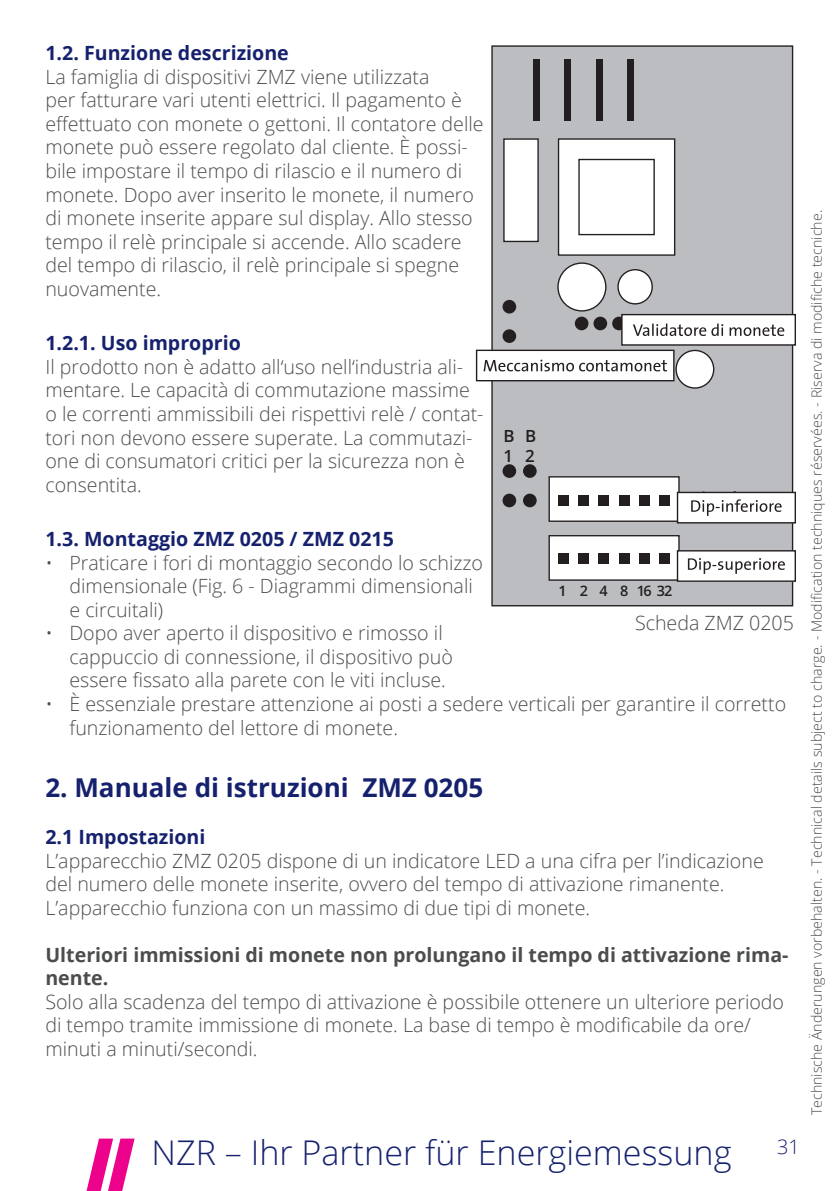
<style>
.page{position:relative;width:840px;height:1191px;background:#fff}
.page>*{position:absolute;margin:0;border:0;box-sizing:border-box;transform-origin:0 0}
.t1{font:300 34px "Open Sans";color:#16216e}
.t2{font:700 26px "Open Sans";color:#16216e}
.t3{font:300 19.8px "Open Sans";color:#16216e}
.t4{font:300 19.6px/23.6px "Open Sans";color:#4b4c4d}
.t5{font:700 19.6px "Open Sans";color:#16216e}
.t6{font:700 19.6px/23.6px "Open Sans";color:#4b4c4d}
.t7{font:600 16.8px/20.2px "Open Sans";color:#231f20}
.t8{font:600 14.4px "Open Sans";letter-spacing:.14em;color:#231f20}
.t9{font:300 14.2px "Open Sans";color:#4b4c4d}
</style>
<div class="page">
<svg style="left:86px;top:1138px;width:48px;height:53px"></svg>
<div style="left:491px;top:46px;width:301px;height:560px;background:#bcbdc0"></div>
<div style="left:532px;top:59px;width:7px;height:62px;background:#231f20"></div>
<div style="left:564px;top:59px;width:7px;height:62px;background:#231f20"></div>
<div style="left:595px;top:59px;width:7px;height:62px;background:#231f20"></div>
<div style="left:626px;top:59px;width:7px;height:62px;background:#231f20"></div>
<div style="left:503px;top:138px;width:35px;height:104px;background:#fff;border:1px solid #231f20"></div>
<div style="left:557px;top:138px;width:118px;height:118px;background:#fff;border:1px solid #231f20"></div>
<div style="left:578px;top:159px;width:76px;height:76px;background:#fff;border:1px solid #231f20"></div>
<div style="left:557px;top:263px;width:48px;height:48px;background:#fff;border-radius:50%"></div>
<div style="left:557px;top:262px;width:49px;height:49px;border:1px solid #231f20;border-radius:50%"></div>
<div style="left:617px;top:270px;width:34px;height:34px;background:#fff;border-radius:50%"></div>
<div style="left:617px;top:269px;width:35px;height:35px;border:1px solid #231f20;border-radius:50%"></div>
<div style="left:574px;top:317px;width:14px;height:13px;background:#231f20;border-radius:50%"></div>
<div style="left:502px;top:300px;width:14px;height:13px;background:#231f20;border-radius:50%"></div>
<div style="left:502px;top:329px;width:14px;height:14px;background:#231f20;border-radius:50%"></div>
<div style="left:502px;top:464px;width:14px;height:14px;background:#231f20;border-radius:50%"></div>
<div style="left:502px;top:493px;width:14px;height:14px;background:#231f20;border-radius:50%"></div>
<div style="left:522px;top:464px;width:14px;height:14px;background:#231f20;border-radius:50%"></div>
<div style="left:522px;top:493px;width:14px;height:14px;background:#231f20;border-radius:50%"></div>
<div style="left:593px;top:317px;width:13px;height:13px;background:#231f20;border-radius:50%"></div>
<div style="left:611px;top:317px;width:14px;height:13px;background:#231f20;border-radius:50%"></div>
<div style="left:675px;top:350px;width:38px;height:38px;background:#fff;border-radius:50%"></div>
<div style="left:675px;top:350px;width:39px;height:39px;border:1px solid #231f20;border-radius:50%"></div>
<div style="left:548px;top:476px;width:131px;height:46px;background:#fff;border:1px solid #231f20"></div>
<div style="left:558px;top:495px;width:10px;height:10px;background:#231f20"></div>
<div style="left:578px;top:495px;width:10px;height:10px;background:#231f20"></div>
<div style="left:598px;top:495px;width:10px;height:10px;background:#231f20"></div>
<div style="left:618px;top:495px;width:10px;height:10px;background:#231f20"></div>
<div style="left:638px;top:495px;width:11px;height:10px;background:#231f20"></div>
<div style="left:658px;top:495px;width:11px;height:10px;background:#231f20"></div>
<div style="left:548px;top:535px;width:131px;height:46px;background:#fff;border:1px solid #231f20"></div>
<div style="left:558px;top:554px;width:10px;height:10px;background:#231f20"></div>
<div style="left:578px;top:554px;width:10px;height:10px;background:#231f20"></div>
<div style="left:598px;top:554px;width:10px;height:10px;background:#231f20"></div>
<div style="left:618px;top:554px;width:10px;height:10px;background:#231f20"></div>
<div style="left:638px;top:554px;width:11px;height:10px;background:#231f20"></div>
<div style="left:658px;top:554px;width:11px;height:10px;background:#231f20"></div>
<div style="left:621px;top:314px;width:173px;height:31px;background:#fff"></div>
<div style="left:621px;top:314px;width:174px;height:32px;border:1px solid #231f20"></div>
<svg style="left:633px;top:323px;width:150px;height:13px"></svg>
<div style="left:677px;top:551px;width:117px;height:30px;background:#fff"></div>
<div style="left:676px;top:550px;width:119px;height:32px;border:1px solid #231f20"></div>
<svg style="left:687px;top:558px;width:97px;height:16px"></svg>
<div style="left:677px;top:492px;width:117px;height:31px;background:#fff"></div>
<div style="left:676px;top:492px;width:119px;height:31px;border:1px solid #231f20"></div>
<svg style="left:691px;top:499px;width:90px;height:17px"></svg>
<div style="left:476px;top:350px;width:197px;height:31px;background:#fff"></div>
<div style="left:475px;top:350px;width:199px;height:31px;border:1px solid #231f20"></div>
<svg style="left:483px;top:359px;width:183px;height:12px"></svg>
<p class="t5" style="left:45px;top:39px;width:245px">1.2. Funzione descrizione</p>
<p class="t4" style="left:45px;top:64px;width:439px">La famiglia di dispositivi ZMZ viene utilizzata<br>per fatturare vari utenti elettrici. Il pagamento è effettuato con monete o gettoni. Il contatore delle monete può essere regolato dal cliente. È possi&shy;bile impostare il tempo di rilascio e il numero di monete. Dopo aver inserito le monete, il numero di monete inserite appare sul display. Allo stesso tempo il relè principale si accende. Allo scadere del tempo di rilascio, il relè principale si spegne nuovamente.</p>
<p class="t5" style="left:45px;top:329px;width:197px">1.2.1. Uso improprio</p>
<p class="t4" style="left:45px;top:354px;width:439px">Il prodotto non è adatto all‘uso nell‘industria ali&shy;mentare. Le capacità di commutazione massime o le correnti ammissibili dei rispettivi relè / contat&shy;tori non devono essere superate. La commutazi&shy;one di consumatori critici per la sicurezza non è consentita.</p>
<p class="t5" style="left:45px;top:525px;width:350px">1.3. Montaggio ZMZ 0205 / ZMZ 0215</p>
<p class="t4" style="left:69px;top:550px;width:415px;text-indent:-24px">• Praticare i fori di montaggio secondo lo schizzo dimensionale (Fig. 6 - Diagrammi dimensionali e circuitali)</p>
<p class="t4" style="left:69px;top:621px;width:385px;text-indent:-24px">• Dopo aver aperto il dispositivo e rimosso il cappuccio di connessione, il dispositivo può essere fissato alla parete con le viti incluse.</p>
<p class="t4" style="left:69px;top:691px;width:718px;text-indent:-24px">• È essenziale prestare attenzione ai posti a sedere verticali per garantire il corretto funzionamento del lettore di monete.</p>
<p class="t7" style="left:503px;top:425px;width:13px">B<br>1</p>
<p class="t7" style="left:525px;top:425px;width:13px">B<br>2</p>
<p class="t8" style="left:558px;top:581px;width:115px">1 2 4 81632</p>
<p class="t4" style="left:634px;top:611px;width:160px">Scheda ZMZ 0205</p>
<h2 class="t2" style="left:45px;top:769px;width:439px">2. Manuale di istruzioni ZMZ 0205</h2>
<p class="t5" style="left:45px;top:823px;width:161px">2.1 Impostazioni</p>
<p class="t4" style="left:45px;top:848px;width:719px">L’apparecchio ZMZ 0205 dispone di un indicatore LED a una cifra per l’indicazione del numero delle monete inserite, ovvero del tempo di attivazione rimanente.<br>L’apparecchio funziona con un massimo di due tipi di monete.</p>
<p class="t6" style="left:45px;top:942px;width:744px">Ulteriori immissioni di monete non prolungano il tempo di attivazione rima&shy;nente.</p>
<p class="t4" style="left:45px;top:989px;width:739px">Solo alla scadenza del tempo di attivazione è possibile ottenere un ulteriore periodo di tempo tramite immissione di monete. La base di tempo è modificabile da ore/ minuti a minuti/secondi.</p>
<h1 class="t1" style="left:151px;top:1129px;width:581px">NZR – Ihr Partner für Energiemessung</h1>
<p class="t3" style="left:776px;top:1133px;width:24px">31</p>
<p class="t9" style="left:806px;top:1115px;width:906px;rotate:-90deg">Technische Änderungen vorbehalten. - Technical details subject to charge. - Modification techniques réservées. - Riserva di modifiche tecniche.</p>
</div>
